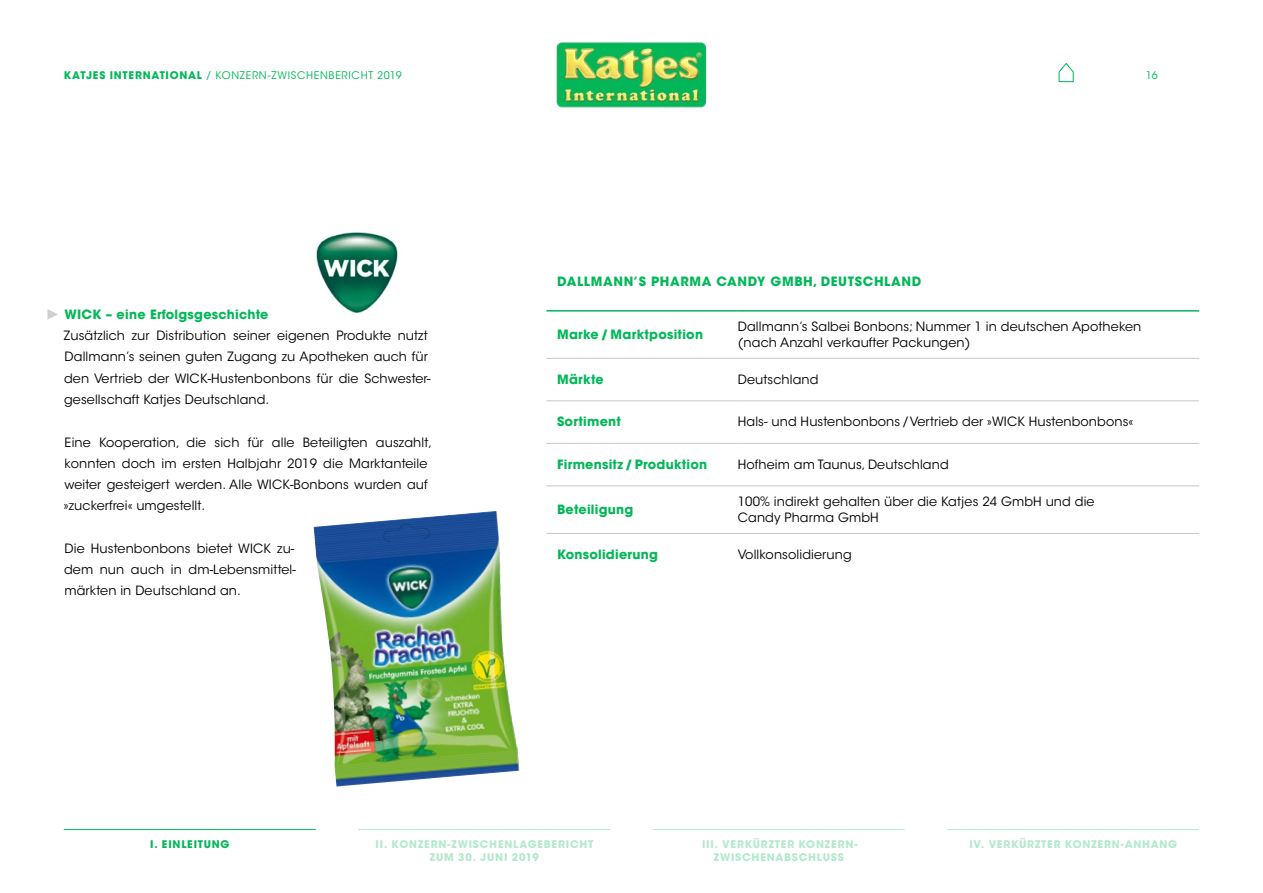
<style>
.page{position:relative;width:1263px;height:893px;background:#fff}
.page>*{position:absolute;margin:0;border:0;box-sizing:border-box;transform-origin:0 0}
.Body_Copy{font:12.75px/21.3px "ITC Avant Garde Std";letter-spacing:.01em;color:#000}
.Tabelle_V1{font:12.75px/15.9px "ITC Avant Garde Std";letter-spacing:.01em;color:#000}
.Tabelle_V1-2{font:700 12.75px "ITC Avant Garde Std";letter-spacing:.02em;color:#03b759}
.Sub-Headline{font:700 12.75px "ITC Avant Garde Std";letter-spacing:.05em;color:#03b759}
.Sub-Headline__hochge{font:700 12.75px "ITC Avant Garde Std";letter-spacing:.02em;color:#03b759}
.t1{font:700 10.5px/13.2px "ITC Avant Garde Std";letter-spacing:.08em;color:#b4e9cd;text-align:center}
.t2{font:10.5px "ITC Avant Garde Std";letter-spacing:.06em;color:#03b759}
.t3{font:700 10.5px "ITC Avant Garde Std";letter-spacing:.075em;color:#03b759}
.s1{font-weight:700}
</style>
<div class="page">
<hr style="left:546px;top:310px;width:192px;height:2px;background:#03b759">
<hr style="left:738px;top:310px;width:461px;height:2px;background:#03b759">
<hr style="left:546px;top:358px;width:192px;height:1px;background:#c5c6c6">
<hr style="left:738px;top:358px;width:461px;height:1px;background:#c5c6c6">
<hr style="left:546px;top:400px;width:192px;height:1px;background:#c5c6c6">
<hr style="left:738px;top:400px;width:461px;height:1px;background:#c5c6c6">
<hr style="left:546px;top:443px;width:192px;height:1px;background:#c5c6c6">
<hr style="left:738px;top:443px;width:461px;height:1px;background:#c5c6c6">
<hr style="left:546px;top:485px;width:192px;height:1px;background:#c5c6c6">
<hr style="left:738px;top:485px;width:461px;height:1px;background:#c5c6c6">
<hr style="left:546px;top:533px;width:192px;height:1px;background:#c5c6c6">
<hr style="left:738px;top:533px;width:461px;height:1px;background:#c5c6c6">
<img style="left:316px;top:232px;width:82px;height:82px">
<img style="left:314px;top:511px;width:206px;height:276px">
<svg style="left:47px;top:309px;width:11px;height:11px"></svg>
<img style="left:556px;top:42px;width:151px;height:66px">
<hr style="left:64px;top:829px;width:252px;height:1px;background:#03b759">
<hr style="left:653px;top:829px;width:252px;height:1px;background:#b4e9cd">
<hr style="left:358px;top:829px;width:252px;height:1px;background:#b4e9cd">
<hr style="left:947px;top:829px;width:252px;height:1px;background:#b4e9cd">
<svg style="left:1058px;top:62px;width:16px;height:20px"></svg>
<p class="t2" style="left:64px;top:68px;width:339px"><span class="s1">KATJES INTERNATIONAL</span> / KONZERN-ZWISCHENBERICHT 2019</p>
<p class="Sub-Headline__hochge" style="left:64px;top:306px;width:206px">WICK – eine Erfolgsgeschichte</p>
<p class="Body_Copy" style="left:64px;top:325px;width:368px">Zusätzlich zur Distribution seiner eigenen Produkte nutzt Dallmann’s seinen guten Zugang zu Apotheken auch für den Vertrieb der WICK-Hustenbonbons für die Schwester&shy;gesellschaft Katjes Deutschland.</p>
<p class="Body_Copy" style="left:64px;top:431px;width:370px">Eine Kooperation, die sich für alle Beteiligten auszahlt, konnten doch im ersten Halbjahr 2019 die Marktanteile weiter gesteigert werden. Alle WICK-Bonbons wurden auf »zuckerfrei« umgestellt.</p>
<p class="Body_Copy" style="left:64px;top:538px;width:233px;text-align:justify">Die Hustenbonbons bietet WICK zu&shy;dem nun auch in dm-Lebensmittel&shy;märkten in Deutschland an.</p>
<p class="Sub-Headline" style="left:557px;top:273px;width:365px">DALLMANN’S PHARMA CANDY GMBH, DEUTSCHLAND</p>
<p class="t2" style="left:1146px;top:68px;width:13px">16</p>
<p class="Tabelle_V1-2" style="left:557px;top:326px;width:147px">Marke / Marktposition</p>
<p class="Tabelle_V1" style="left:738px;top:318px;width:405px">Dallmann’s Salbei Bonbons; Nummer 1 in deutschen Apotheken (nach Anzahl verkaufter Packungen)</p>
<p class="Tabelle_V1-2" style="left:557px;top:371px;width:48px">Märkte</p>
<p class="Tabelle_V1" style="left:738px;top:371px;width:82px">Deutschland</p>
<p class="Tabelle_V1-2" style="left:557px;top:413px;width:65px">Sortiment</p>
<p class="Tabelle_V1" style="left:738px;top:414px;width:397px">Hals- und Hustenbonbons /Vertrieb der »WICK Hustenbonbons«</p>
<p class="Tabelle_V1-2" style="left:557px;top:456px;width:152px">Firmensitz / Produktion</p>
<p class="Tabelle_V1" style="left:738px;top:456px;width:212px">Hofheim am Taunus, Deutschland</p>
<p class="Tabelle_V1-2" style="left:557px;top:501px;width:78px">Beteiligung</p>
<p class="Tabelle_V1" style="left:738px;top:494px;width:358px">100% indirekt gehalten über die Katjes 24 GmbH und die<br>Candy Pharma GmbH</p>
<p class="Tabelle_V1-2" style="left:557px;top:546px;width:102px">Konsolidierung</p>
<p class="Tabelle_V1" style="left:738px;top:546px;width:115px">Vollkonsolidierung</p>
<p class="t3" style="left:150px;top:837px;width:81px">I. EINLEITUNG</p>
<p class="t1" style="left:702px;top:837px;width:157px">III. VERKÜRZTER KONZERN-<br>ZWISCHENABSCHLUSS</p>
<p class="t1" style="left:376px;top:837px;width:219px">II. KONZERN-ZWISCHENLAGEBERICHT<br>ZUM 30. JUNI 2019</p>
<p class="t1" style="left:969px;top:837px;width:209px">IV. VERKÜRZTER KONZERN-ANHANG</p>
</div>
